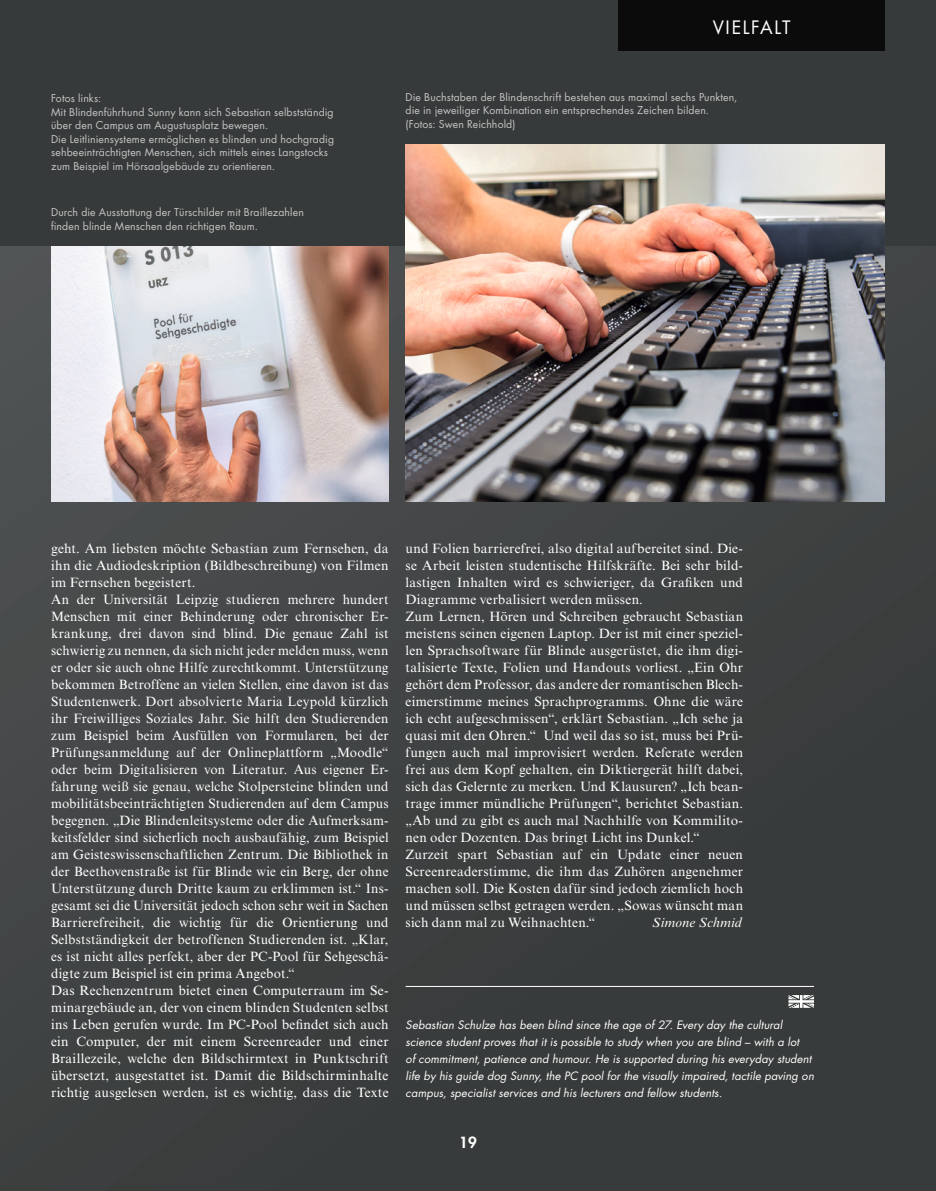
<style>
.page{position:relative;width:936px;height:1191px;background:#fff}
.page>*{position:absolute;margin:0;border:0;box-sizing:border-box;transform-origin:0 0}
.t1{font:18px "Futura Std";letter-spacing:.09em;color:#fff}
.t2{font:800 15px "Futura Std";color:#fff}
.t3{font:13.5px/17px "Times New Roman MT Std";letter-spacing:.015em;color:#fff}
.t4{font:italic 13.5px "Times New Roman MT Std";letter-spacing:.02em;color:#fff}
.t5{font:italic 11.25px/17px "Futura Std";letter-spacing:.01em;color:#fff}
.t6{font:10.5px/13.5px "Futura Std";letter-spacing:.015em;color:#c5c5c5}
</style>
<div class="page">
<div style="left:0;top:0;width:935px;height:1191px;background:#373a3a"></div>
<div style="left:0;top:247px;width:935px;height:944px;background:#3d4040"></div>
<div style="left:618px;top:0;width:266px;height:51px;background:#0b0b0b"></div>
<hr style="left:405px;top:986px;width:409px;height:1px;background:#fff">
<svg style="left:788px;top:995px;width:26px;height:12px"></svg>
<img style="left:405px;top:145px;width:479px;height:357px">
<img style="left:0;top:0;width:1px;height:502px">
<img style="left:51px;top:246px;width:337px;height:256px">
<p class="t6" style="left:51px;top:92px;width:284px">Fotos links:<br>Mit Blindenführhund Sunny kann sich Sebastian selbstständig über den Campus am Augustusplatz bewegen.<br>Die Leitliniensysteme ermöglichen es blinden und hochgradig sehbeeinträchtigten Menschen, sich mittels eines Langstocks zum Beispiel im Hörsaalgebäude zu orientieren.</p>
<p class="t6" style="left:51px;top:206px;width:254px">Durch die Ausstattung der Türschilder mit Braillezahlen finden blinde Menschen den richtigen Raum.</p>
<h1 class="t1" style="left:712px;top:15px;width:79px">VIELFALT</h1>
<p class="t6" style="left:405px;top:90px;width:333px">Die Buchstaben der Blindenschrift bestehen aus maximal sechs Punkten, die in jeweiliger Kombination ein entsprechendes Zeichen bilden. (Fotos: Swen Reichhold)</p>
<p class="t3" style="left:51px;top:540px;width:339px">geht. Am liebsten möchte Sebastian zum Fernsehen, da ihn die Audiodeskription (Bildbeschreibung) von Filmen im Fernsehen begeistert.<br>An der Universität Leipzig studieren mehrere hundert Menschen mit einer Behinderung oder chronischer Er&shy;krankung, drei davon sind blind. Die genaue Zahl ist schwierig zu nennen, da sich nicht jeder melden muss, wenn er oder sie auch ohne Hilfe zurechtkommt. Unterstützung bekommen Betroffene an vielen Stellen, eine davon ist das Studentenwerk. Dort absolvierte Maria Leypold kürzlich ihr Freiwilliges Soziales Jahr. Sie hilft den Studierenden zum Beispiel beim Ausfüllen von Formularen, bei der Prüfungsanmeldung auf der Onlineplattform „Moodle“ oder beim Digitalisieren von Literatur. Aus eigener Er&shy;fahrung weiß sie genau, welche Stolpersteine blinden und mobilitätsbeeinträchtigten Studierenden auf dem Campus begegnen. „Die Blindenleitsysteme oder die Aufmerksam&shy;keitsfelder sind sicherlich noch ausbaufähig, zum Beispiel am Geisteswissenschaftlichen Zentrum. Die Bibliothek in der Beethovenstraße ist für Blinde wie ein Berg, der ohne Unterstützung durch Dritte kaum zu erklimmen ist.“ Ins&shy;gesamt sei die Universität jedoch schon sehr weit in Sachen Barrierefreiheit, die wichtig für die Orientierung und Selbstständigkeit der betroffenen Studierenden ist. „Klar, es ist nicht alles perfekt, aber der PC-Pool für Sehgeschä&shy;digte zum Beispiel ist ein prima Angebot.“<br>Das Rechenzentrum bietet einen Computerraum im Se&shy;minargebäude an, der von einem blinden Studenten selbst ins Leben gerufen wurde. Im PC-Pool befindet sich auch ein Computer, der mit einem Screenreader und einer Braillezeile, welche den Bildschirmtext in Punktschrift übersetzt, ausgestattet ist. Damit die Bildschirminhalte richtig ausgelesen werden, ist es wichtig, dass die Texte</p>
<p class="t3" style="left:405px;top:540px;width:339px">und Folien barrierefrei, also digital aufbereitet sind. Die&shy;se Arbeit leisten studentische Hilfskräfte. Bei sehr bild&shy;lastigen Inhalten wird es schwieriger, da Grafiken und Diagramme verbalisiert werden müssen.<br>Zum Lernen, Hören und Schreiben gebraucht Sebastian meistens seinen eigenen Laptop. Der ist mit einer speziel&shy;len Sprachsoftware für Blinde ausgerüstet, die ihm digi&shy;talisierte Texte, Folien und Handouts vorliest. „Ein Ohr gehört dem Professor, das andere der romantischen Blech&shy;eimerstimme meines Sprachprogramms. Ohne die wäre ich echt aufgeschmissen“, erklärt Sebastian. „Ich sehe ja quasi mit den Ohren.“ Und weil das so ist, muss bei Prü&shy;fungen auch mal improvisiert werden. Referate werden frei aus dem Kopf gehalten, ein Diktiergerät hilft dabei, sich das Gelernte zu merken. Und Klausuren? „Ich bean&shy;trage immer mündliche Prüfungen“, berichtet Sebastian. „Ab und zu gibt es auch mal Nachhilfe von Kommilito&shy;nen oder Dozenten. Das bringt Licht ins Dunkel.“ Zurzeit spart Sebastian auf ein Update einer neuen Screenreaderstimme, die ihm das Zuhören angenehmer machen soll. Die Kosten dafür sind jedoch ziemlich hoch und müssen selbst getragen werden. „Sowas wünscht man sich dann mal zu Weihnachten.“</p>
<p class="t4" style="left:652px;top:915px;width:91px">Simone Schmid</p>
<p class="t5" style="left:405px;top:1017px;width:410px">Sebastian Schulze has been blind since the age of 27. Every day the cultural science student proves that it is possible to study when you are blind – with a lot<br>of commitment, patience and humour. He is supported during his everyday student life by his guide dog Sunny, the PC pool for the visually impaired, tactile paving on campus, specialist services and his lecturers and fellow students.</p>
<p class="t2" style="left:459px;top:1133px;width:19px">19</p>
</div>
